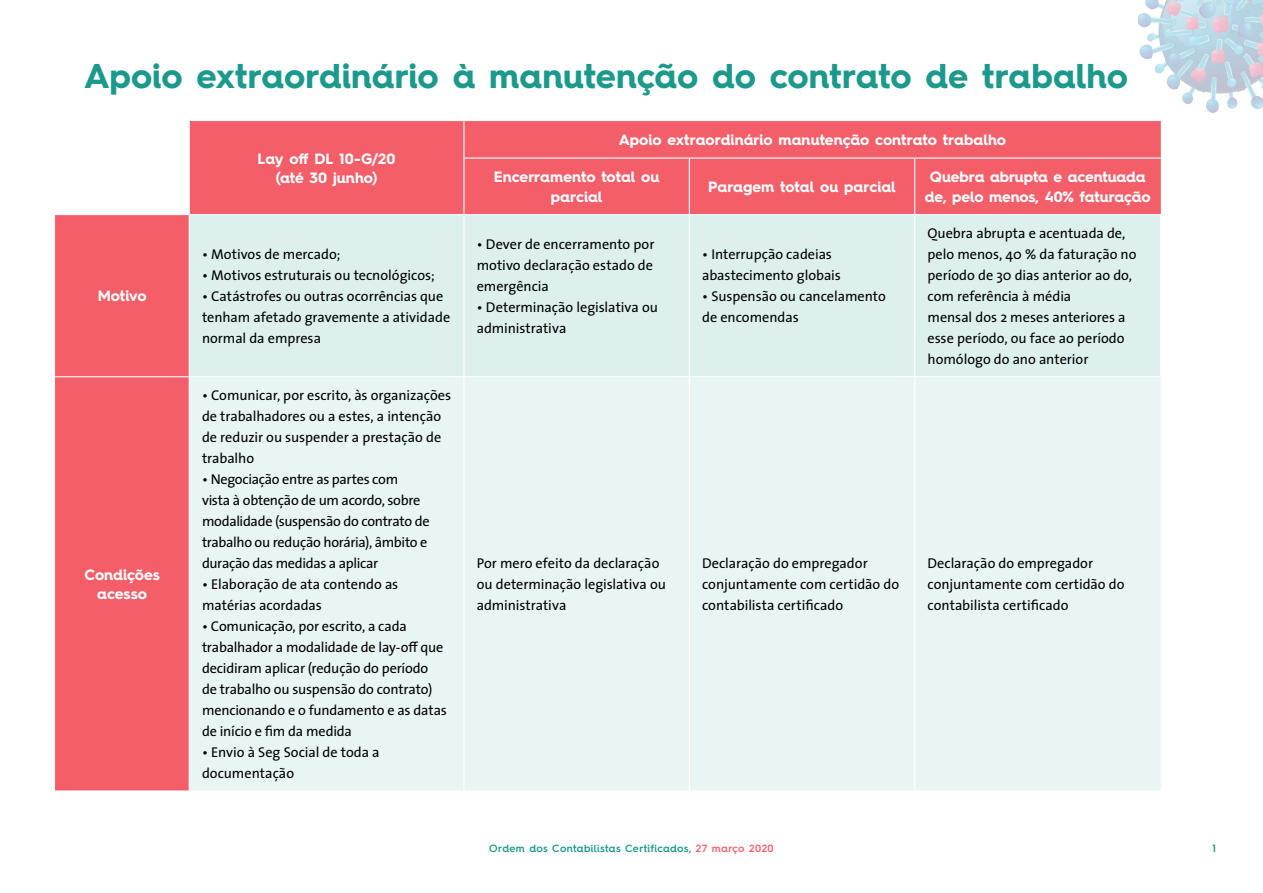
<style>
.page{position:relative;width:1263px;height:893px;background:#fff}
.page>*{position:absolute;margin:0;border:0;box-sizing:border-box;transform-origin:0 0}
.t1{font:700 34.5px "Hurme Geometric Sans 4";letter-spacing:-.005em;color:#1b998b}
.t2{font:700 15px/19.5px "Hurme Geometric Sans 4";letter-spacing:-.005em;color:#fff;text-align:center}
.t3{font:14.25px/21px "The Sans";letter-spacing:-.005em;color:#000}
.t4{font:14.25px/21px "The Sans";letter-spacing:-.025em;color:#000}
.t5{font:600 10.5px "Hurme Geometric Sans 4";letter-spacing:.025em;color:#1b998b}
.s1{color:#f45e69}
</style>
<div class="page">
<img style="left:1204px;top:0;width:33px;height:113px">
<img style="left:1251px;top:0;width:12px;height:109px">
<img style="left:1178px;top:0;width:20px;height:104px">
<img style="left:1244px;top:0;width:7px;height:95px">
<img style="left:1164px;top:0;width:14px;height:90px">
<img style="left:1198px;top:0;width:6px;height:93px">
<img style="left:1237px;top:0;width:7px;height:92px">
<img style="left:1151px;top:0;width:13px;height:74px">
<img style="left:1139px;top:41px;width:12px;height:19px">
<img style="left:1145px;top:0;width:6px;height:41px">
<img style="left:1138px;top:13px;width:7px;height:15px">
<div style="left:190px;top:121px;width:971px;height:93px;background:#f45e69"></div>
<div style="left:55px;top:215px;width:134px;height:575px;background:#f45e69"></div>
<div style="left:190px;top:215px;width:970px;height:161px;background:#ddf0ee"></div>
<div style="left:190px;top:377px;width:971px;height:413px;background:#e8f5f4"></div>
<hr style="left:463px;top:121px;width:1px;height:37px;background:#fff">
<hr style="left:463px;top:158px;width:1px;height:56px;background:#fff">
<hr style="left:689px;top:159px;width:1px;height:55px;background:#fff">
<hr style="left:914px;top:159px;width:1px;height:55px;background:#fff">
<hr style="left:463px;top:377px;width:1px;height:413px;background:#fff">
<hr style="left:689px;top:377px;width:1px;height:413px;background:#fff">
<hr style="left:914px;top:377px;width:1px;height:413px;background:#fff">
<hr style="left:464px;top:157px;width:225px;height:2px;background:#fff">
<hr style="left:689px;top:157px;width:226px;height:2px;background:#fff">
<hr style="left:915px;top:157px;width:246px;height:2px;background:#fff">
<hr style="left:55px;top:376px;width:134px;height:1px;background:#fff">
<hr style="left:463px;top:215px;width:1px;height:161px;background:#fff">
<hr style="left:689px;top:215px;width:1px;height:161px;background:#fff">
<hr style="left:914px;top:215px;width:1px;height:161px;background:#fff">
<h1 class="t1" style="left:84px;top:52px;width:1045px">Apoio extraordinário à manutenção do contrato de trabalho</h1>
<p class="t2" style="left:98px;top:286px;width:50px">Motivo</p>
<p class="t2" style="left:84px;top:565px;width:77px">Condições acesso</p>
<p class="t2" style="left:258px;top:149px;width:139px">Lay off DL 10-G/20 (até 30 junho)</p>
<p class="t3" style="left:202px;top:243px;width:140px">• Motivos de mercado;</p>
<p class="t3" style="left:202px;top:264px;width:234px">• Motivos estruturais ou tecnológicos;</p>
<p class="t3" style="left:202px;top:285px;width:250px">• Catástrofes ou outras ocorrências que tenham afetado gravemente a atividade normal da empresa</p>
<p class="t3" style="left:202px;top:384px;width:251px">• Comunicar, por escrito, às organizações de trabalhadores ou a estes, a intenção de reduzir ou suspender a prestação de trabalho</p>
<p class="t4" style="left:202px;top:468px;width:229px">• Negociação entre as partes com vista à obtenção de um acordo, sobre modalidade (suspensão do contrato de trabalho ou redução horária), âmbito e duração das medidas a aplicar</p>
<p class="t3" style="left:202px;top:573px;width:198px">• Elaboração de ata contendo as matérias acordadas</p>
<p class="t3" style="left:202px;top:615px;width:246px">• Comunicação, por escrito, a cada trabalhador a modalidade de lay-off que decidiram aplicar (redução do período de trabalho ou suspensão do contrato) mencionando e o fundamento e as datas de início e fim da medida</p>
<p class="t3" style="left:202px;top:742px;width:179px">• Envio à Seg Social de toda a documentação</p>
<p class="t2" style="left:619px;top:130px;width:389px">Apoio extraordinário manutenção contrato trabalho</p>
<p class="t2" style="left:494px;top:167px;width:167px">Encerramento total ou parcial</p>
<p class="t2" style="left:708px;top:177px;width:189px">Paragem total ou parcial</p>
<p class="t2" style="left:925px;top:167px;width:227px">Quebra abrupta e acentuada de, pelo menos, 40% faturação</p>
<p class="t3" style="left:477px;top:233px;width:179px;text-align:justify">• Dever de encerramento por motivo declaração estado de emergência</p>
<p class="t3" style="left:477px;top:296px;width:183px">• Determinação legislativa ou administrativa</p>
<p class="t3" style="left:702px;top:243px;width:140px">• Interrupção cadeias abastecimento globais</p>
<p class="t3" style="left:702px;top:285px;width:185px">• Suspensão ou cancelamento de encomendas</p>
<p class="t3" style="left:927px;top:222px;width:211px">Quebra abrupta e acentuada de, pelo menos, 40 % da faturação no período de 30 dias anterior ao do, com referência à média<br>mensal dos 2 meses anteriores a esse período, ou face ao período homólogo do ano anterior</p>
<p class="t3" style="left:477px;top:553px;width:191px">Por mero efeito da declaração ou determinação legislativa ou administrativa</p>
<p class="t3" style="left:702px;top:553px;width:199px">Declaração do empregador conjuntamente com certidão do contabilista certificado</p>
<p class="t3" style="left:927px;top:553px;width:199px">Declaração do empregador conjuntamente com certidão do contabilista certificado</p>
<p class="t5" style="left:489px;top:841px;width:286px">Ordem dos Contabilistas Certificados, <span class="s1">27 março 2020</span></p>
<p class="t5" style="left:1212px;top:841px;width:5px">1</p>
</div>
